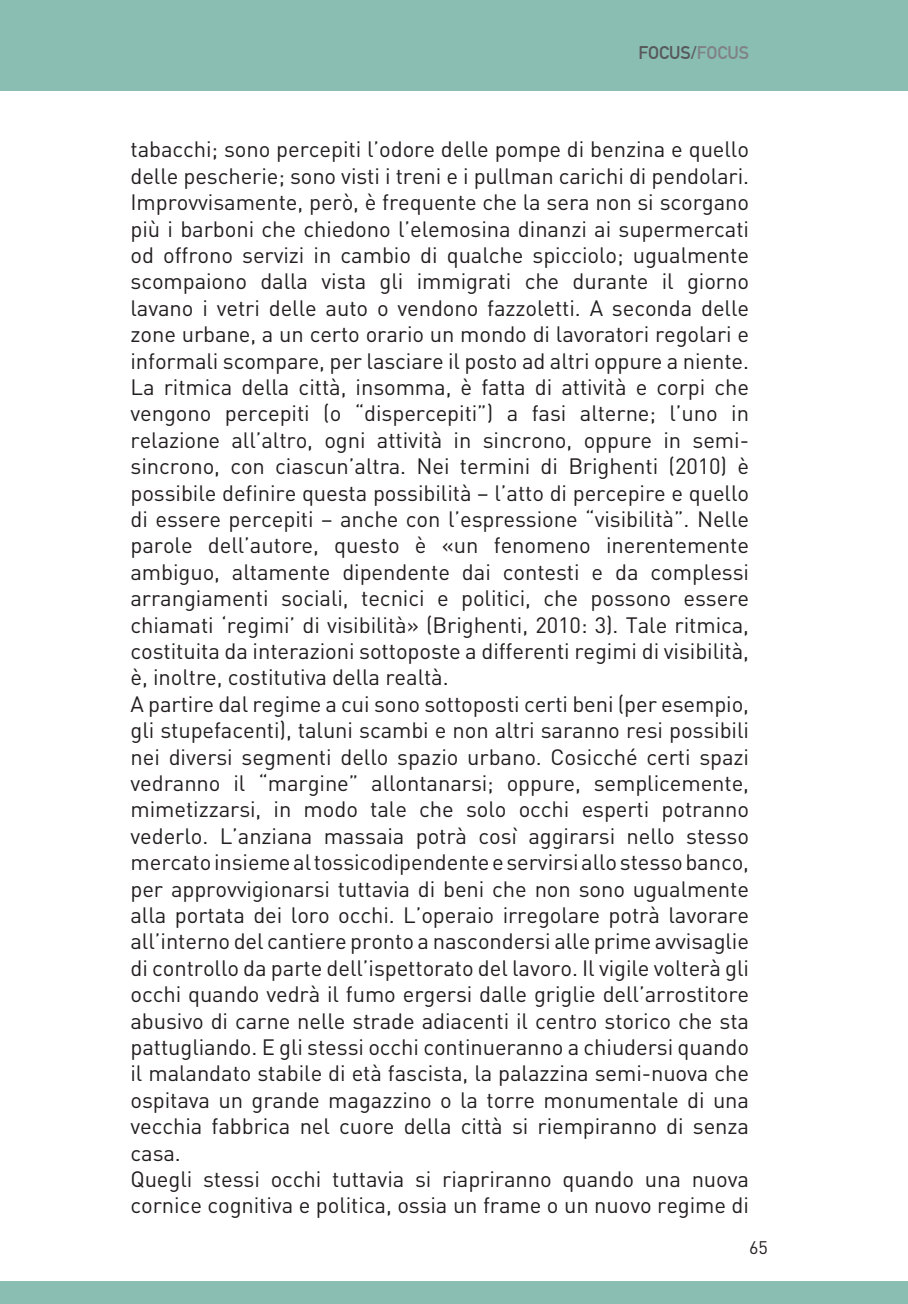
<style>
.page{position:relative;width:908px;height:1304px;background:#fff}
.page>*{position:absolute;margin:0;border:0;box-sizing:border-box;transform-origin:0 0}
.t1{font:22px/26.4px "DIN";letter-spacing:-.005em;color:#231f20;text-align:justify}
.t2{font:700 18px "DIN Alternate";color:#57585a}
.t3{font:18px "DIN";color:#231f20}
.s1{color:#808285}
</style>
<div class="page">
<div style="left:0;top:0;width:907px;height:90px;background:#8abeb2"></div>
<div style="left:0;top:1281px;width:907px;height:23px;background:#8abeb2"></div>
<p class="t2" style="left:638px;top:39px;width:112px">FOCUS/<span class="s1">FOCUS</span></p>
<p class="t1" style="left:130px;top:136px;width:620px">tabacchi; sono percepiti l’odore delle pompe di benzina e quello delle pescherie; sono visti i treni e i pullman carichi di pendolari.<br>Improvvisamente, però, è frequente che la sera non si scorgano più i barboni che chiedono l’elemosina dinanzi ai supermercati od offrono servizi in cambio di qualche spicciolo; ugualmente scompaiono dalla vista gli immigrati che durante il giorno lavano i vetri delle auto o vendono fazzoletti. A seconda delle zone urbane, a un certo orario un mondo di lavoratori regolari e informali scompare, per lasciare il posto ad altri oppure a niente.</p>
<p class="t1" style="left:130px;top:373px;width:620px">La ritmica della città, insomma, è fatta di attività e corpi che vengono percepiti (o “dispercepiti”) a fasi alterne; l’uno in relazione all’altro, ogni attività in sincrono, oppure in semi&shy;sincrono, con ciascun’altra. Nei termini di Brighenti (2010) è possibile definire questa possibilità – l’atto di percepire e quello di essere percepiti – anche con l’espressione “visibilità”. Nelle parole dell’autore, questo è «un fenomeno inerentemente ambiguo, altamente dipendente dai contesti e da complessi arrangiamenti sociali, tecnici e politici, che possono essere chiamati ‘regimi’ di visibilità» (Brighenti, 2010: 3). Tale ritmica, costituita da interazioni sottoposte a differenti regimi di visibilità, è, inoltre, costitutiva della realtà.</p>
<p class="t1" style="left:130px;top:690px;width:620px">A partire dal regime a cui sono sottoposti certi beni (per esempio, gli stupefacenti), taluni scambi e non altri saranno resi possibili nei diversi segmenti dello spazio urbano. Cosicché certi spazi vedranno il “margine” allontanarsi; oppure, semplicemente, mimetizzarsi, in modo tale che solo occhi esperti potranno vederlo. L’anziana massaia potrà così aggirarsi nello stesso mercato insieme al tossicodipendente e servirsi allo stesso banco, per approvvigionarsi tuttavia di beni che non sono ugualmente alla portata dei loro occhi. L’operaio irregolare potrà lavorare all’interno del cantiere pronto a nascondersi alle prime avvisaglie di controllo da parte dell’ispettorato del lavoro. Il vigile volterà gli occhi quando vedrà il fumo ergersi dalle griglie dell’arrostitore abusivo di carne nelle strade adiacenti il centro storico che sta pattugliando. E gli stessi occhi continueranno a chiudersi quando il malandato stabile di età fascista, la palazzina semi-nuova che ospitava un grande magazzino o la torre monumentale di una vecchia fabbrica nel cuore della città si riempiranno di senza casa.</p>
<p class="t1" style="left:130px;top:1165px;width:619px">Quegli stessi occhi tuttavia si riapriranno quando una nuova cornice cognitiva e politica, ossia un frame o un nuovo regime di</p>
<p class="t3" style="left:748px;top:1237px;width:20px">65</p>
</div>
